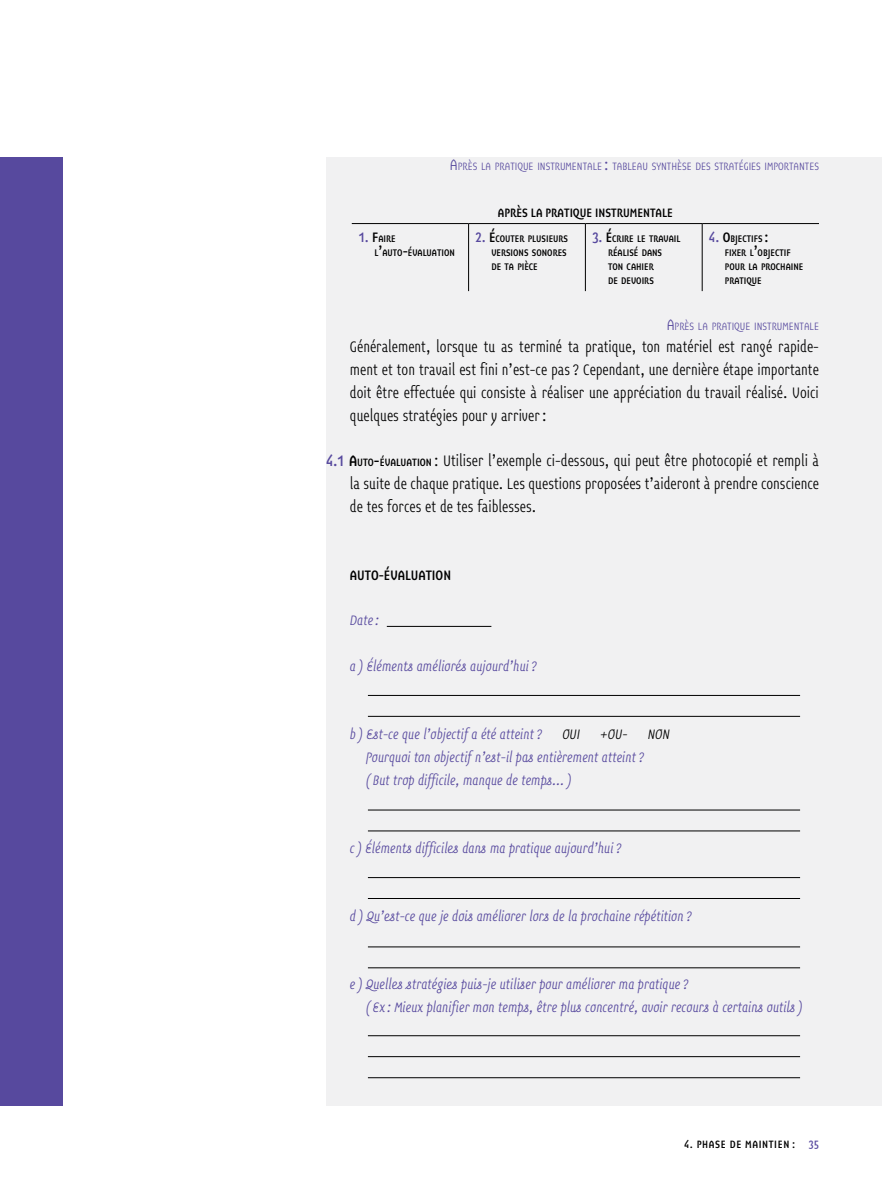
<style>
.page{position:relative;width:882px;height:1197px;background:#fff}
.page>*{position:absolute;margin:0;border:0;box-sizing:border-box;transform-origin:0 0}
.t1{font:300 17.5px/22.8px "Opuscula Sans";color:#000;text-align:justify}
.t2{font:300 15.75px/22.8px "Opuscula Script";color:#57499e}
.t3{font:500 15.75px "Opuscula Sans";color:#000}
.t4{font:300 15.75px "Opuscula Script";color:#000}
.t5{font:500 14px "Opuscula Sans";color:#000}
.t6{font:300 12.25px "Opuscula Sans";color:#57499e}
.t7{font:500 12.25px "Opuscula Sans";color:#000}
.t8{font:500 12.25px "Opuscula Sans";color:#57499e}
.t9{font:500 11.03px/14px "Opuscula Sans";color:#000}
.s1{font-size:17.5px}
.s2{font-size:15.75px;color:#57499e}
.s3{font-size:15.75px}
.s4{font-weight:500;color:#57499e}
.s5{font-weight:500}
.s6{font-weight:500;font-size:12.25px}
.s7{color:#000}
</style>
<div class="page">
<div style="left:0;top:157px;width:63px;height:948px;background:#57499e"></div>
<div style="left:326px;top:157px;width:556px;height:948px;background:#f1f1f2"></div>
<hr style="left:352px;top:223px;width:117px;height:1px;background:#000">
<hr style="left:469px;top:223px;width:116px;height:1px;background:#000">
<hr style="left:468px;top:224px;width:1px;height:67px;background:#000">
<hr style="left:585px;top:223px;width:117px;height:1px;background:#000">
<hr style="left:585px;top:224px;width:1px;height:67px;background:#000">
<hr style="left:702px;top:223px;width:117px;height:1px;background:#000">
<hr style="left:702px;top:224px;width:1px;height:67px;background:#000">
<hr style="left:387px;top:626px;width:104px;height:1px;background:#000">
<hr style="left:368px;top:695px;width:432px;height:1px;background:#000">
<hr style="left:368px;top:810px;width:432px;height:1px;background:#000">
<hr style="left:368px;top:877px;width:432px;height:1px;background:#000">
<hr style="left:368px;top:947px;width:432px;height:1px;background:#000">
<hr style="left:368px;top:1035px;width:432px;height:1px;background:#000">
<hr style="left:368px;top:716px;width:432px;height:1px;background:#000">
<hr style="left:368px;top:831px;width:432px;height:1px;background:#000">
<hr style="left:368px;top:898px;width:432px;height:1px;background:#000">
<hr style="left:368px;top:968px;width:432px;height:1px;background:#000">
<hr style="left:368px;top:1056px;width:432px;height:1px;background:#000">
<hr style="left:368px;top:1077px;width:432px;height:1px;background:#000">
<p class="t6" style="left:450px;top:159px;width:371px"><span class="s1">A</span> PRÈS LA PRATIQUE INSTRUMENTALE <span class="s1">:</span> TABLEAU SYNTHÈSE DES STRATÉGIES IMPORTANTES</p>
<p class="t5" style="left:498px;top:204px;width:176px">APRÈS LA PRATIQUE INSTRUMENTALE</p>
<p class="t9" style="left:375px;top:232px;width:82px;text-indent:-16px"><span class="s2">1.</span> <span class="s3">F</span>AIRE<br>L<span class="s3">’</span>AUTO<span class="s3">-</span>ÉVALUATION</p>
<p class="t9" style="left:491px;top:232px;width:77px;text-indent:-16px"><span class="s2">2.</span> <span class="s3">É</span>COUTER PLUSI EURS<br>VERSIONS SONORES<br>DE TA PIÈCE</p>
<p class="t9" style="left:608px;top:232px;width:70px;text-indent:-16px"><span class="s2">3.</span> <span class="s3">É</span>CRIRE LE TRAVAIL<br>RÉALISÉ DANS<br>TON CAHIER<br>DE DEVOIRS</p>
<p class="t9" style="left:725px;top:232px;width:80px;text-indent:-16px"><span class="s2">4.</span> <span class="s3">O</span>BJECTIFS <span class="s3">:<br></span>FIXER L<span class="s3">’</span>OBJECTIF<br>POUR LA PROCHAINE<br>PRATIQUE</p>
<p class="t6" style="left:667px;top:319px;width:154px"><span class="s1">A</span> PRÈS LA PRATIQUE INSTRUMENTALE</p>
<p class="t1" style="left:350px;top:336px;width:471px">Généralement, lorsque tu as terminé ta pratique, ton matériel est rangé rapide&shy;ment et ton travail est fini n’est-ce pas? Cependant, une dernière étape importante doit être effectuée qui consiste à réaliser une appréciation du travail réalisé. Voici quelques stratégies pour y arriver:</p>
<p class="t1" style="left:350px;top:450px;width:471px;text-indent:-24px"><span class="s4">4.1</span> <span class="s5">A</span><span class="s6">UTO</span><span class="s5">-</span><span class="s6">ÉVALUATION</span> : Utiliser l’exemple ci-dessous, qui peut être photocopié et rempli à la suite de chaque pratique. Les questions proposées t’aideront à prendre conscience de tes forces et de tes faiblesses.</p>
<p class="t3" style="left:350px;top:566px;width:103px">AUTO-ÉVALUATION</p>
<p class="t2" style="left:350px;top:609px;width:31px">Date:</p>
<p class="t2" style="left:350px;top:655px;width:189px">a) Éléments améliorés aujourd’hui?</p>
<p class="t2" style="left:350px;top:723px;width:194px">b) Est-ce que l’objectif a été atteint?</p>
<p class="t4" style="left:562px;top:725px;width:19px">OUI</p>
<p class="t4" style="left:600px;top:725px;width:29px">+OU-</p>
<p class="t4" style="left:648px;top:725px;width:24px">NON</p>
<p class="t2" style="left:366px;top:746px;width:280px">Pourquoi ton objectif n’est-il pas entièrement atteint? ( But trop difficile, manque de temps…)</p>
<p class="t2" style="left:350px;top:837px;width:273px">c) Éléments difficiles dans ma pratique aujourd’hui?</p>
<p class="t2" style="left:350px;top:905px;width:343px">d) Qu’est-ce que je dois améliorer lors de la prochaine répétition ?</p>
<p class="t2" style="left:366px;top:973px;width:439px;text-indent:-16px">e) Quelles stratégies puis-je utiliser pour améliorer ma pratique?<br>( Ex: Mieux planifier mon temps, être plus concentré, avoir recours à certains outils)</p>
<p class="t7" style="left:684px;top:1137px;width:31px">4. PHASE</p>
<p class="t7" style="left:730px;top:1137px;width:22px">DE MAINTIEN</p>
<p class="t8" style="left:792px;top:1137px;width:28px"><span class="s7">:</span> 35</p>
</div>
